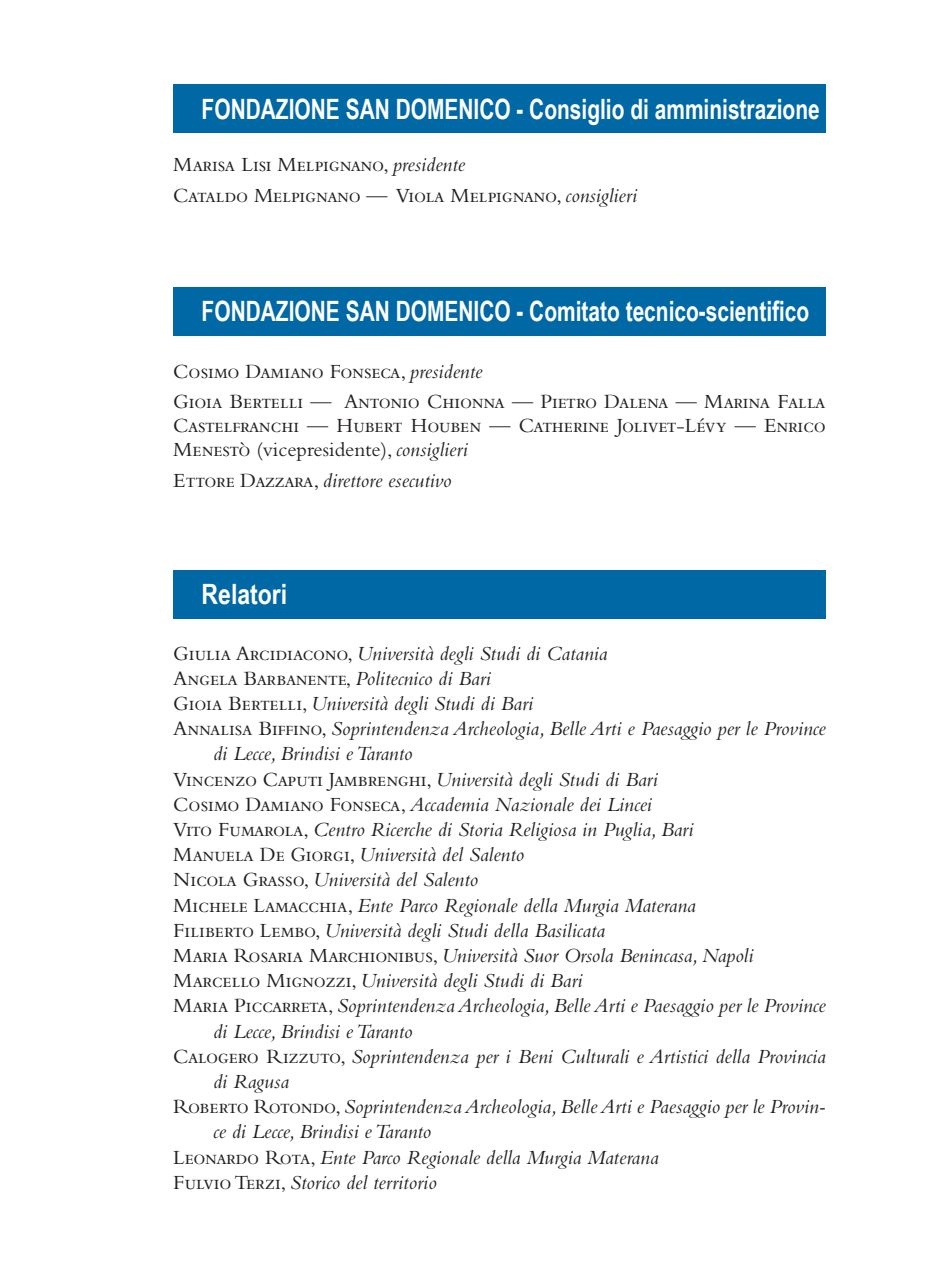
<style>
.page{position:relative;width:939px;height:1281px;background:#fff}
.page>*{position:absolute;margin:0;border:0;box-sizing:border-box;transform-origin:0 0}
.t1{font:700 28px "Arial Narrow";color:#fff;scale:.91 1}
.t2{font:700 28px "Arial Narrow";color:#fff}
.t3{font:italic 21px "Bembo Std";color:#231f20}
.t4{font:21px/29.6px "Bembo Std";letter-spacing:-.02em;color:#231f20}
.t5{font:21px/24px "Bembo Std";color:#231f20}
.s1{font-style:italic}
.s2{font-style:normal}
</style>
<div class="page">
<div style="left:173px;top:287px;width:652px;height:48px;background:#0168a6"></div>
<div style="left:173px;top:85px;width:652px;height:48px;background:#0168a6"></div>
<div style="left:173px;top:570px;width:652px;height:48px;background:#0168a6"></div>
<h1 class="t1" style="left:201px;top:93px;width:680px">FONDAZIONE SAN DOMENICO - Consiglio di amministrazione</h1>
<p class="t4" style="left:173px;top:148px;width:465px;line-height:30.8px">Marisa Lisi Melpignano, <span class="s1">presidente<br></span>Cataldo Melpignano — Viola Melpignano, <span class="s1">consiglieri</span></p>
<h1 class="t1" style="left:201px;top:295px;width:669px">FONDAZIONE SAN DOMENICO - Comitato tecnico-scientifico</h1>
<p class="t4" style="left:173px;top:356px;width:654px">Cosimo Damiano Fonseca, <span class="s1">presidente<br></span>Gioia Bertelli — Antonio Chionna — Pietro Dalena — Marina Falla</p>
<p class="t5" style="left:173px;top:413px;width:653px">Castelfranchi — Hubert Houben — Catherine Jolivet-Lévy — Enrico<br>Menestò (vicepresidente), <span class="s1">consiglieri</span></p>
<p class="t3" style="left:173px;top:468px;width:279px"><span class="s2">Ettore Dazzara,</span> direttore esecutivo</p>
<h1 class="t2" style="left:201px;top:578px;width:87px">Relatori</h1>
<p class="t3" style="left:173px;top:641px;width:435px"><span class="s2">Giulia Arcidiacono,</span> Università degli Studi di Catania</p>
<p class="t4" style="left:173px;top:663px;width:319px">Angela Barbanente, <span class="s1">Politecnico di Bari</span></p>
<p class="t3" style="left:173px;top:691px;width:361px"><span class="s2">Gioia Bertelli,</span> Università degli Studi di Bari</p>
<p class="t3" style="left:173px;top:716px;width:653px"><span class="s2">Annalisa Biffino,</span> Soprintendenza Archeologia, Belle Arti e Paesaggio per le Province</p>
<p class="t3" style="left:213px;top:741px;width:201px">di Lecce, Brindisi e Taranto</p>
<p class="t3" style="left:173px;top:767px;width:486px"><span class="s2">Vincenzo Caputi Jambrenghi,</span> Università degli Studi di Bari</p>
<p class="t3" style="left:173px;top:792px;width:480px"><span class="s2">Cosimo Damiano Fonseca,</span> Accademia Nazionale dei Lincei</p>
<p class="t3" style="left:173px;top:817px;width:521px"><span class="s2">Vito Fumarola,</span> Centro Ricerche di Storia Religiosa in Puglia, Bari</p>
<p class="t3" style="left:173px;top:842px;width:352px"><span class="s2">Manuela De Giorgi,</span> Università del Salento</p>
<p class="t3" style="left:173px;top:867px;width:306px"><span class="s2">Nicola Grasso,</span> Università del Salento</p>
<p class="t3" style="left:173px;top:893px;width:524px"><span class="s2">Michele Lamacchia,</span> Ente Parco Regionale della Murgia Materana</p>
<p class="t3" style="left:173px;top:918px;width:433px"><span class="s2">Filiberto Lembo,</span> Università degli Studi della Basilicata</p>
<p class="t3" style="left:173px;top:943px;width:581px"><span class="s2">Maria Rosaria Marchionibus,</span> Università Suor Orsola Benincasa, Napoli</p>
<p class="t3" style="left:173px;top:968px;width:410px"><span class="s2">Marcello Mignozzi,</span> Università degli Studi di Bari</p>
<p class="t3" style="left:173px;top:993px;width:653px"><span class="s2">Maria Piccarreta,</span> Soprintendenza Archeologia, Belle Arti e Paesaggio per le Province</p>
<p class="t3" style="left:213px;top:1019px;width:201px">di Lecce, Brindisi e Taranto</p>
<p class="t3" style="left:173px;top:1044px;width:653px"><span class="s2">Calogero Rizzuto,</span> Soprintendenza per i Beni Culturali e Artistici della Provincia</p>
<p class="t3" style="left:213px;top:1069px;width:77px">di Ragusa</p>
<p class="t3" style="left:173px;top:1094px;width:653px"><span class="s2">Roberto Rotondo,</span> Soprintendenza Archeologia, Belle Arti e Paesaggio per le Provin-</p>
<p class="t3" style="left:213px;top:1119px;width:220px">ce di Lecce, Brindisi e Taranto</p>
<p class="t3" style="left:173px;top:1145px;width:486px"><span class="s2">Leonardo Rota,</span> Ente Parco Regionale della Murgia Materana</p>
<p class="t3" style="left:173px;top:1170px;width:265px"><span class="s2">Fulvio Terzi,</span> Storico del territorio</p>
</div>
